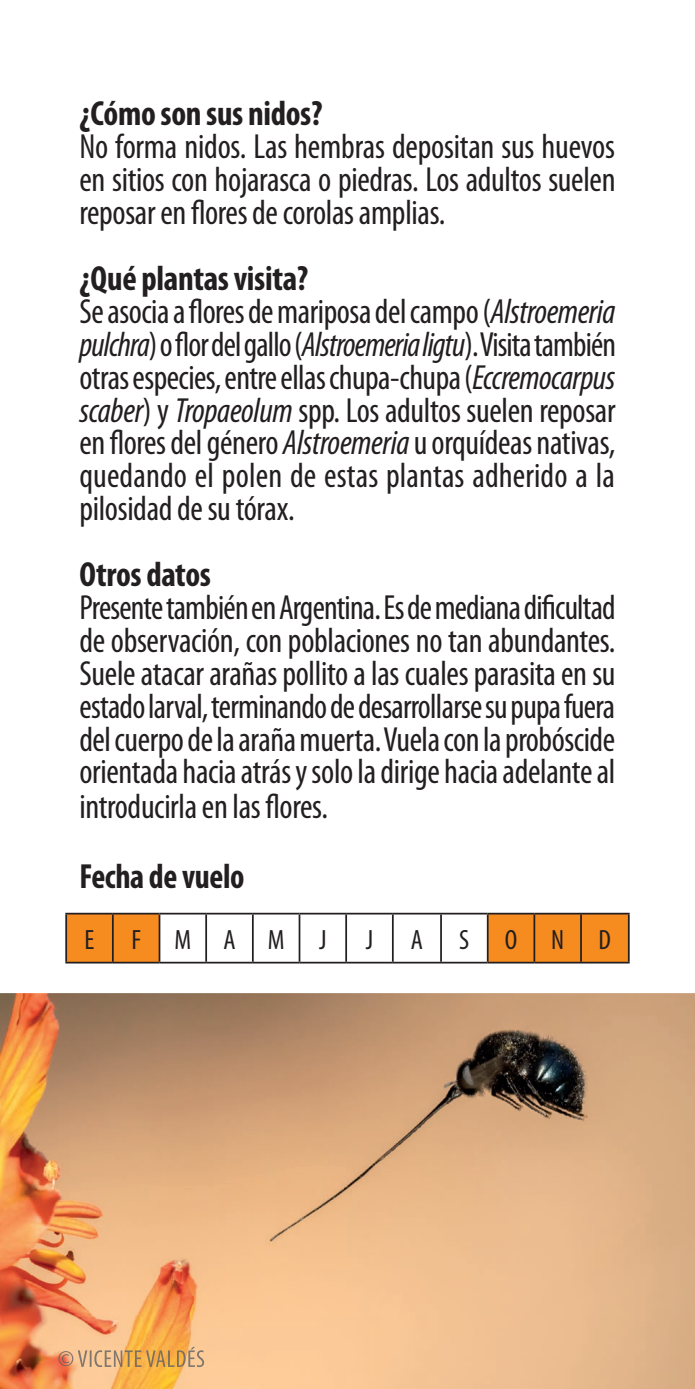
<style>
.page{position:relative;width:695px;height:1389px;background:#fff}
.page>*{position:absolute;margin:0;border:0;box-sizing:border-box;transform-origin:0 0}
.t1{font:condensed 35px/32.9px "Myriad Pro";letter-spacing:-.01em;color:#231f20;text-align:justify}
.t2{font:condensed 35px/33.2px "Myriad Pro";letter-spacing:-.01em;color:#231f20;text-align:justify;scale:.96 1}
.t3{font:700 condensed 35px "Myriad Pro";letter-spacing:-.01em;color:#231f20}
.t4{font:700 condensed 35px "Myriad Pro";letter-spacing:-.01em;color:#231f20;scale:.95 1}
.t5{font:condensed 28px "Myriad Pro";letter-spacing:1.2em;color:#231f20}
.s1{font-weight:700}
.s2{font-style:italic}
</style>
<div class="page">
<svg style="left:67px;top:915px;width:560px;height:47px"></svg>
<div style="left:393px;top:914px;width:48px;height:49px;background:#fff"></div>
<div style="left:441px;top:914px;width:46px;height:49px;background:#fff"></div>
<hr style="left:487px;top:913px;width:47px;height:2px;background:#231f20">
<hr style="left:487px;top:962px;width:47px;height:2px;background:#231f20">
<hr style="left:534px;top:913px;width:47px;height:2px;background:#231f20">
<hr style="left:533px;top:915px;width:2px;height:47px;background:#231f20">
<hr style="left:534px;top:962px;width:47px;height:2px;background:#231f20">
<hr style="left:581px;top:913px;width:48px;height:2px;background:#231f20">
<hr style="left:580px;top:915px;width:1px;height:47px;background:#231f20">
<hr style="left:627px;top:915px;width:2px;height:47px;background:#231f20">
<hr style="left:581px;top:962px;width:48px;height:2px;background:#231f20">
<hr style="left:65px;top:913px;width:48px;height:2px;background:#231f20">
<hr style="left:65px;top:915px;width:2px;height:47px;background:#231f20">
<hr style="left:65px;top:962px;width:48px;height:2px;background:#231f20">
<hr style="left:113px;top:913px;width:46px;height:2px;background:#231f20">
<hr style="left:112px;top:915px;width:2px;height:47px;background:#231f20">
<hr style="left:113px;top:962px;width:46px;height:2px;background:#231f20">
<hr style="left:159px;top:913px;width:47px;height:2px;background:#231f20">
<hr style="left:159px;top:915px;width:1px;height:47px;background:#231f20">
<hr style="left:159px;top:962px;width:47px;height:2px;background:#231f20">
<hr style="left:346px;top:913px;width:47px;height:2px;background:#231f20">
<hr style="left:346px;top:962px;width:47px;height:2px;background:#231f20">
<hr style="left:393px;top:913px;width:48px;height:2px;background:#231f20">
<hr style="left:392px;top:915px;width:1px;height:47px;background:#231f20">
<hr style="left:393px;top:962px;width:48px;height:2px;background:#231f20">
<hr style="left:441px;top:913px;width:46px;height:2px;background:#231f20">
<hr style="left:440px;top:915px;width:2px;height:47px;background:#231f20">
<hr style="left:486px;top:915px;width:2px;height:47px;background:#231f20">
<hr style="left:441px;top:962px;width:46px;height:2px;background:#231f20">
<hr style="left:206px;top:913px;width:47px;height:2px;background:#231f20">
<hr style="left:205px;top:915px;width:2px;height:47px;background:#231f20">
<hr style="left:206px;top:962px;width:47px;height:2px;background:#231f20">
<hr style="left:253px;top:913px;width:46px;height:2px;background:#231f20">
<hr style="left:252px;top:915px;width:2px;height:47px;background:#231f20">
<hr style="left:253px;top:962px;width:46px;height:2px;background:#231f20">
<hr style="left:299px;top:913px;width:47px;height:2px;background:#231f20">
<hr style="left:298px;top:915px;width:2px;height:47px;background:#231f20">
<hr style="left:345px;top:915px;width:2px;height:47px;background:#231f20">
<hr style="left:299px;top:962px;width:47px;height:2px;background:#231f20">
<img style="left:0;top:993px;width:694px;height:396px">
<img style="left:58px;top:1347px;width:146px;height:20px">
<p class="t3" style="left:79px;top:92px;width:244px">¿Cómo son sus nidos?</p>
<p class="t1" style="left:79px;top:130px;width:537px">No forma nidos. Las hembras depositan sus huevos en sitios con hojarasca o piedras. Los adultos suelen reposar en flores de corolas amplias.</p>
<p class="t1" style="left:79px;top:262px;width:538px;text-align:left"><span class="s1">¿Qué plantas visita?<br></span>Se asocia a flores de mariposa del campo (<span class="s2">Alstroemeria pulchra</span>) o flor del gallo (<span class="s2">Alstroemeria ligtu</span>). Visita también otras especies, entre ellas chupa-chupa (<span class="s2">Eccremocarpus scaber</span>) y <span class="s2">Tropaeolum</span> spp. Los adultos suelen reposar en flores del género <span class="s2">Alstroemeria</span> u orquídeas nativas, quedando el polen de estas plantas adherido a la pilosidad de su tórax.</p>
<p class="t3" style="left:79px;top:553px;width:133px">Otros datos</p>
<p class="t2" style="left:79px;top:590px;width:560px">Presente también en Argentina. Es de mediana dificultad de observación, con poblaciones no tan abundantes.<br>Suele atacar arañas pollito a las cuales parasita en su estado larval, terminando de desarrollarse su pupa fuera del cuerpo de la araña muerta. Vuela con la probóscide orientada hacia atrás y solo la dirige hacia adelante al introducirla en las flores.</p>
<p class="t4" style="left:79px;top:855px;width:175px">Fecha de vuelo</p>
<p class="t5" style="left:84px;top:922px;width:11px">E</p>
<p class="t5" style="left:131px;top:922px;width:197px">FMAMJ</p>
<p class="t5" style="left:365px;top:922px;width:9px">J</p>
<p class="t5" style="left:410px;top:922px;width:14px">A</p>
<p class="t5" style="left:459px;top:922px;width:12px">S</p>
<p class="t5" style="left:504px;top:922px;width:108px">OND</p>
</div>
